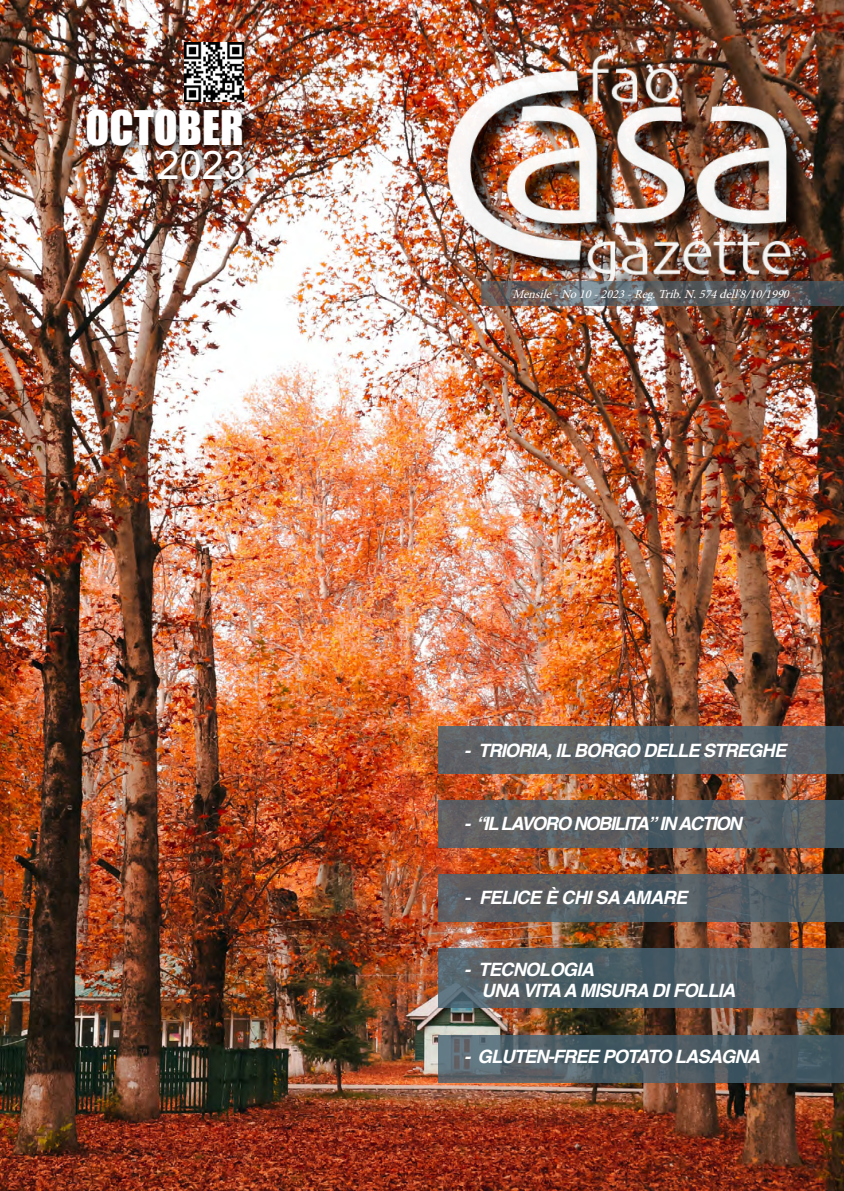
<style>
.page{position:relative;width:844px;height:1191px;background:#fff}
.page>*{position:absolute;margin:0;border:0;box-sizing:border-box;transform-origin:0 0}
.t1{font:43.75px "Impact";color:#fff}
.t2{font:39.38px "Arial";color:#fff}
.t3{font:italic 700 18.38px/21px "Helvetica";letter-spacing:-.05em;color:#fff}
.t4{font:italic 700 18.38px "Helvetica";letter-spacing:-.075em;color:#fff}
.t5{font:italic 12.25px "Minion Pro";color:#fff}
</style>
<div class="page">
<img style="left:0;top:0;width:843px;height:1191px">
<img style="left:408px;top:19px;width:419px;height:280px">
<svg style="left:481px;top:281px;width:362px;height:25px;background:#616163"></svg>
<img style="left:184px;top:42px;width:60px;height:60px">
<div style="left:81px;top:103px;width:174px;height:55px;background:#000;opacity:.75"></div>
<div style="left:154px;top:144px;width:102px;height:47px;background:#000;opacity:.75"></div>
<svg style="left:438px;top:948px;width:405px;height:59px;background:#4f5e66"></svg>
<svg style="left:438px;top:800px;width:405px;height:48px;background:#595f63"></svg>
<svg style="left:437px;top:726px;width:406px;height:48px;background:#5a6166"></svg>
<svg style="left:438px;top:1034px;width:405px;height:48px;background:#4f5e66"></svg>
<svg style="left:438px;top:874px;width:405px;height:48px;background:#555c62"></svg>
<h1 class="t1" style="left:86px;top:94px;width:160px">OCTOBER</h1>
<h2 class="t2" style="left:158px;top:139px;width:89px">2023</h2>
<p class="t5" style="left:512px;top:286px;width:282px">Mensile-No10-2023-Reg.Trib.N.574dell’8/10/1990</p>
<p class="t3" style="left:464px;top:740px;width:323px">- TRIORIA, IL BORGO DELLE STREGHE</p>
<p class="t4" style="left:464px;top:809px;width:279px">- “IL LAVORO NOBILITA” IN ACTION</p>
<p class="t3" style="left:464px;top:887px;width:225px">- FELICE È CHI SA AMARE</p>
<p class="t3" style="left:481px;top:958px;width:255px;text-indent:-17px">- TECNOLOGIA<br>UNA VITA A MISURA DI FOLLIA</p>
<p class="t3" style="left:464px;top:1046px;width:297px">- GLUTEN-FREE POTATO LASAGNA</p>
</div>
